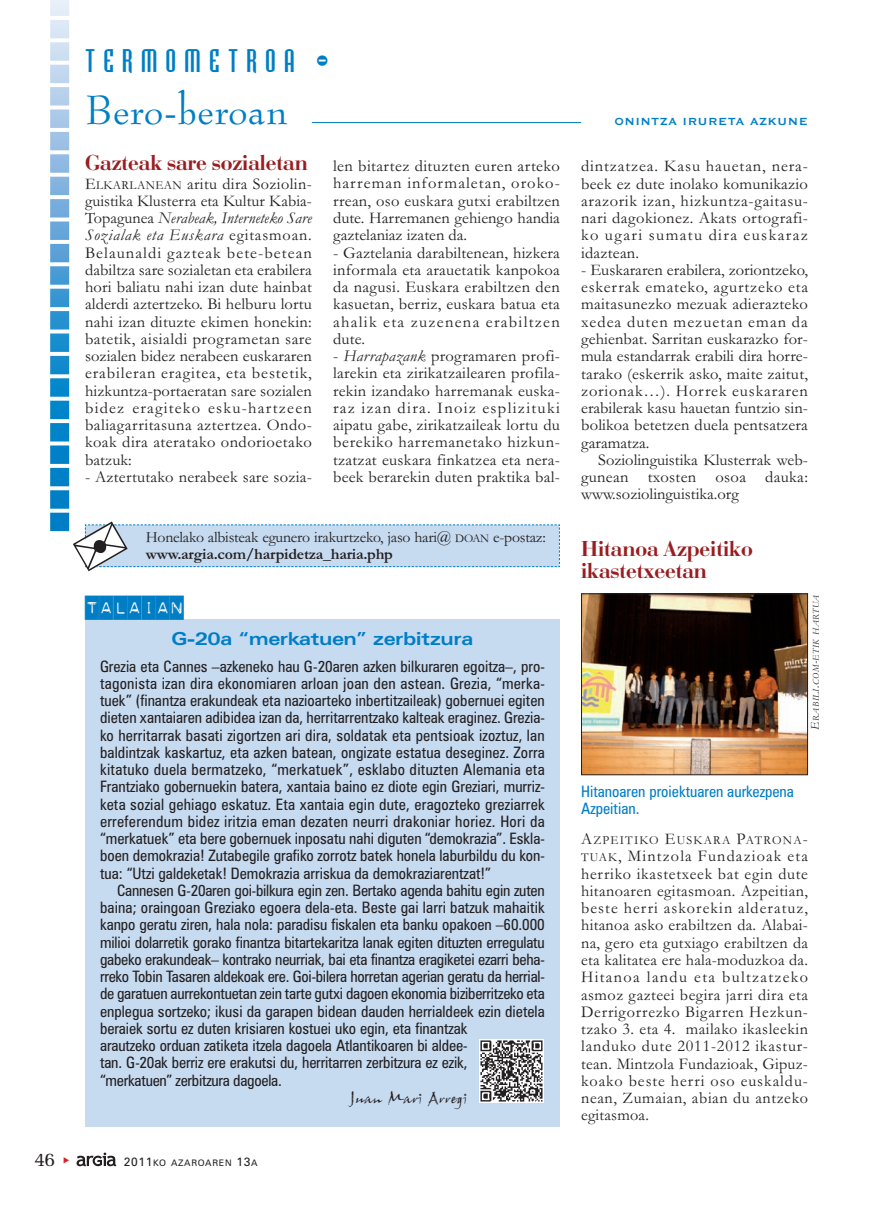
<style>
.page{position:relative;width:893px;height:1212px;background:#fff}
.page>*{position:absolute;margin:0;border:0;box-sizing:border-box;transform-origin:0 0}
.t1{font:48px "Bernadette";letter-spacing:.015em;color:#007ec5}
.t2{font:30px "Bodiac";letter-spacing:.275em;color:#007ec5}
.t3{font:24px "Blackout";color:#007ec5}
.t4{font:22.5px/22.5px "Bodoni";color:#981e21}
.t5{font:19.5px "Memoir";color:#231f20}
.t6{font:700 expanded 18px "Zurich BT";letter-spacing:-.02em;color:#007ec5}
.t7{font:16.5px/17.2px "Garamond";letter-spacing:.015em;color:#231f20;text-align:justify}
.t8{font:condensed 15.75px/17.2px "Zurich BT";letter-spacing:-.01em;color:#231f20;text-align:justify}
.t9{font:15.75px/16.5px "Garamond";letter-spacing:-.015em;color:#231f20}
.t10{font:condensed 15.75px/17.2px "Zurich BT";color:#007ec5}
.t11{font:15.75px "John Handy LET Plain 10";color:#231f20}
.t12{font:700 13.5px "Copperplate Gothic BT";letter-spacing:.03em;color:#007ec5}
.t13{font:12.3px "Garamond";letter-spacing:.1em;color:#231f20}
.t14{font:italic 9px "Garamond";letter-spacing:.06em;color:#231f20}
.t15{font:9px "Zurich BT";letter-spacing:.075em;color:#231f20}
.s1{font-size:12.3px}
.s2{font-style:italic}
.s3{font-size:11.85px}
.s4{font-weight:700}
.s5{font-size:12px}
.s6{font-size:16.5px}
</style>
<div class="page">
<div style="left:85px;top:620px;width:475px;height:507px;background:#c6daf0"></div>
<img style="left:50px;top:0;width:20px;height:532px">
<svg style="left:77px;top:1152px;width:39px;height:14px"></svg>
<hr style="left:312px;top:122px;width:269px;height:1px;background:#007ec5">
<svg style="left:73px;top:521px;width:487px;height:51px"></svg>
<img style="left:480px;top:1039px;width:63px;height:64px">
<img style="left:583px;top:595px;width:223px;height:178px">
<div style="left:581px;top:593px;width:227px;height:182px;border:1px solid #231f20"></div>
<h2 class="t2" style="left:85px;top:49px;width:245px">TERMOMETROA -</h2>
<h1 class="t1" style="left:85px;top:90px;width:204px">Bero-beroan</h1>
<h3 class="t4" style="left:85px;top:153px;width:224px">Gazteak sare sozialetan</h3>
<p class="t7" style="left:85px;top:177px;width:228px">E<span class="s1">LKARLANEAN</span> aritu dira Soziolin&shy;guistika Klusterra eta Kultur Kabia-Topagunea <span class="s2">Nerabeak, Interneteko Sare Sozialak eta Euskara</span> egitasmoan.<br>Belaunaldi gazteak bete-betean dabiltza sare sozialetan eta erabilera hori baliatu nahi izan dute hainbat alderdi aztertzeko. Bi helburu lortu nahi izan dituzte ekimen honekin: batetik, aisialdi programetan sare sozialen bidez nerabeen euskararen erabileran eragitea, eta bestetik, hizkuntza-portaeratan sare sozialen bidez eragiteko esku-hartzeen baliagarritasuna aztertzea. Ondo&shy;koak dira ateratako ondorioetako batzuk:</p>
<p class="t7" style="left:85px;top:470px;width:228px">- Aztertutako nerabeek sare sozia-</p>
<p class="t7" style="left:333px;top:159px;width:228px">len bitartez dituzten euren arteko harreman informaletan, oroko&shy;rrean, oso euskara gutxi erabiltzen dute. Harremanen gehiengo handia gaztelaniaz izaten da.</p>
<p class="t7" style="left:333px;top:246px;width:228px">- Gaztelania darabiltenean, hizkera informala eta arauetatik kanpokoa da nagusi. Euskara erabiltzen den kasuetan, berriz, euskara batua eta ahalik eta zuzenena erabiltzen dute.</p>
<p class="t7" style="left:333px;top:349px;width:228px">- <span class="s2">Harrapazank</span> programaren profi&shy;larekin eta zirikatzailearen profila&shy;rekin izandako harremanak euska&shy;raz izan dira. Inoiz esplizituki aipatu gabe, zirikatzaileak lortu du berekiko harremanetako hizkun&shy;tzatzat euskara finkatzea eta nera&shy;beek berarekin duten praktika bal-</p>
<p class="t9" style="left:146px;top:531px;width:402px">Honelako albisteak egunero irakurtzeko, jaso hari@ <span class="s3">DOAN</span> e-postaz: <span class="s4">www.argia.com/harpidetza_haria.php</span></p>
<h3 class="t3" style="left:85px;top:593px;width:101px">tALAIAN</h3>
<p class="t6" style="left:171px;top:628px;width:304px">G-20a “merkatuen” zerbitzura</p>
<p class="t8" style="left:100px;top:659px;width:446px">Grezia eta Cannes –azkeneko hau G-20aren azken bilkuraren egoitza–, pro&shy;tagonista izan dira ekonomiaren arloan joan den astean. Grezia, “merka&shy;tuek” (finantza erakundeak eta nazioarteko inbertitzaileak) gobernuei egiten dieten xantaiaren adibidea izan da, herritarrentzako kalteak eraginez. Grezia&shy;ko herritarrak basati zigortzen ari dira, soldatak eta pentsioak izoztuz, lan baldintzak kaskartuz, eta azken batean, ongizate estatua deseginez. Zorra kitatuko duela bermatzeko, “merkatuek”, esklabo dituzten Alemania eta Frantziako gobernuekin batera, xantaia baino ez diote egin Greziari, murriz&shy;keta sozial gehiago eskatuz. Eta xantaia egin dute, eragozteko greziarrek erreferendum bidez iritzia eman dezaten neurri drakoniar horiez. Hori da “merkatuek” eta bere gobernuek inposatu nahi diguten “demokrazia”. Eskla&shy;boen demokrazia! Zutabegile grafiko zorrotz batek honela laburbildu du kon&shy;tua: “Utzi galdeketak! Demokrazia arriskua da demokraziarentzat!”</p>
<p class="t8" style="left:100px;top:883px;width:446px;text-align:left;text-indent:17px">Cannesen G-20aren goi-bilkura egin zen. Bertako agenda bahitu egin zuten baina; oraingoan Greziako egoera dela-eta. Beste gai larri batzuk mahaitik kanpo geratu ziren, hala nola: paradisu fiskalen eta banku opakoen –60.000 milioi dolarretik gorako finantza bitartekaritza lanak egiten dituzten erregulatu gabeko erakundeak– kontrako neurriak, bai eta finantza eragiketei ezarri beha&shy;rreko Tobin Tasaren aldekoak ere. Goi-bilera horretan agerian geratu da herrial&shy;de garatuen aurrekontuetan zein tarte gutxi dagoen ekonomia biziberritzeko eta enplegua sortzeko; ikusi da garapen bidean dauden herrialdeek ezin dietela beraiek sortu ez duten krisiaren kostuei uko egin, eta finantzak<br>arautzeko orduan zatiketa itzela dagoela Atlantikoaren bi aldee-<br>tan. G-20ak berriz ere erakutsi du, herritarren zerbitzura ez ezik,<br>“merkatuen” zerbitzura dagoela.</p>
<p class="t11" style="left:350px;top:1091px;width:119px">Juan-Mari-Arregi</p>
<p class="t5" style="left:35px;top:1151px;width:22px">46</p>
<p class="t15" style="left:124px;top:1160px;width:135px"><span class="s5">2011</span>KO AZAROAREN <span class="s5">13</span>A</p>
<p class="t12" style="left:614px;top:112px;width:195px">ONINTZA IRURETA AZKUNE</p>
<p class="t7" style="left:581px;top:159px;width:228px">dintzatzea. Kasu hauetan, nera&shy;beek ez dute inolako komunikazio arazorik izan, hizkuntza-gaitasu&shy;nari dagokionez. Akats ortografi&shy;ko ugari sumatu dira euskaraz idaztean.</p>
<p class="t7" style="left:581px;top:263px;width:228px">- Euskararen erabilera, zoriontzeko, eskerrak emateko, agurtzeko eta maitasunezko mezuak adierazteko xedea duten mezuetan eman da gehienbat. Sarritan euskarazko for&shy;mula estandarrak erabili dira horre&shy;tarako (eskerrik asko, maite zaitut, zorionak…). Horrek euskararen erabilerak kasu hauetan funtzio sin&shy;bolikoa betetzen duela pentsatzera garamatza.</p>
<p class="t7" style="left:581px;top:453px;width:228px;text-indent:17px">Soziolinguistika Klusterrak web&shy;gunean txosten osoa dauka: www.soziolinguistika.org</p>
<h3 class="t4" style="left:581px;top:539px;width:173px">Hitanoa Azpeitiko ikastetxeetan</h3>
<p class="t14" style="left:813px;top:729px;width:137px;rotate:-90deg"><span class="s5">E</span>RABILI<span class="s5">.</span>COM<span class="s5">-</span>ETIK HARTUA</p>
<p class="t10" style="left:581px;top:784px;width:214px">Hitanoaren proiektuaren aurkezpena<br>Azpeitian.</p>
<p class="t13" style="left:581px;top:836px;width:228px"><span class="s6">A</span>ZPEITIKO <span class="s6">E</span>USKARA <span class="s6">P</span>ATRONA<span class="s6">-</span></p>
<p class="t7" style="left:581px;top:849px;width:228px"><span class="s1">TUAK</span>, Mintzola Fundazioak eta herriko ikastetxeek bat egin dute hitanoaren egitasmoan. Azpeitian, beste herri askorekin alderatuz, hitanoa asko erabiltzen da. Alabai&shy;na, gero eta gutxiago erabiltzen da eta kalitatea ere hala-moduzkoa da.<br>Hitanoa landu eta bultzatzeko asmoz gazteei begira jarri dira eta Derrigorrezko Bigarren Hezkun&shy;tzako 3. eta 4. mailako ikasleekin landuko dute 2011-2012 ikastur&shy;tean. Mintzola Fundazioak, Gipuz&shy;koako beste herri oso euskaldu&shy;nean, Zumaian, abian du antzeko egitasmoa.</p>
</div>
